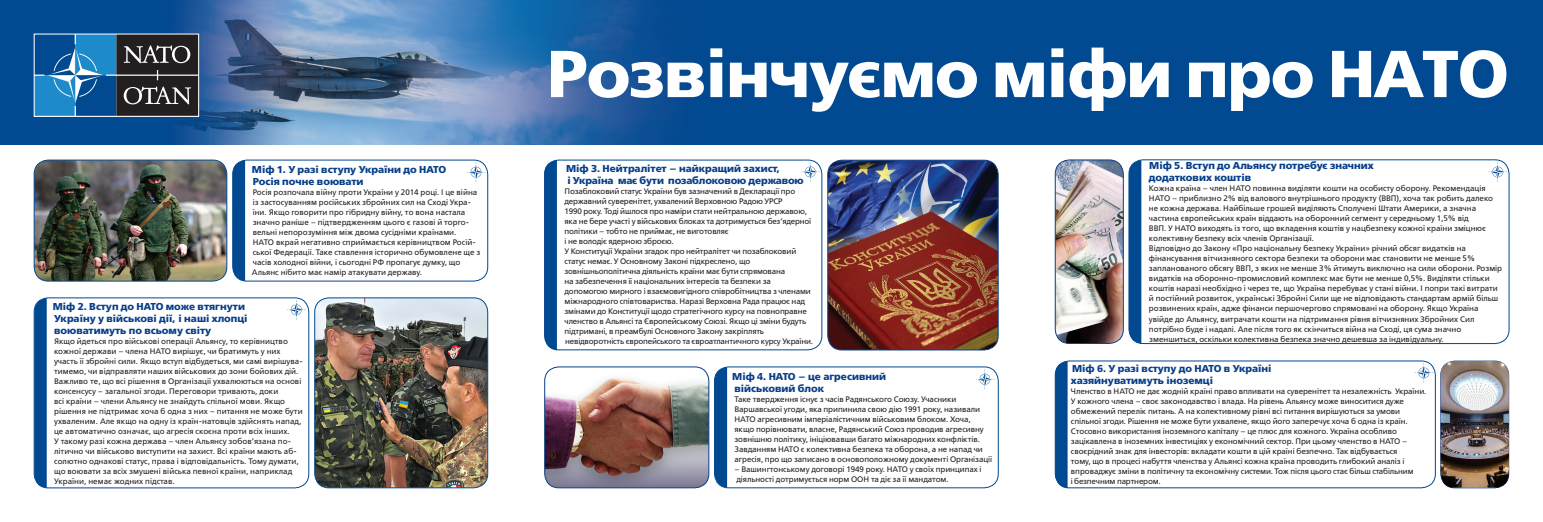
<style>
.page{position:relative;width:1543px;height:522px;background:#fff}
.page>*{position:absolute;margin:0;border:0;box-sizing:border-box;transform-origin:0 0}
.t1{font:700 66px "Free Set";letter-spacing:-.02em;color:#fff}
.t2{font:700 10px/12px "Free Set";color:#083e89}
.t3{font:8px/10px "Free Set";letter-spacing:-.01em;color:#231f20}
</style>
<div class="page">
<img style="left:1056px;top:160px;width:67px;height:183px">
<div style="left:1054px;top:160px;width:69px;height:183px;border:1px solid #083e89;border-radius:14px"></div>
<div style="left:1128px;top:160px;width:380px;height:183px;border:1px solid #014990;border-radius:14px"></div>
<img style="left:0;top:0;width:1542px;height:145px">
<div style="left:1054px;top:361px;width:381px;height:127px;border:1px solid #014990;border-radius:14px"></div>
<img style="left:34px;top:160px;width:193px;height:121px">
<div style="left:34px;top:160px;width:193px;height:121px;border:1px solid #014990;border-radius:14px"></div>
<img style="left:315px;top:298px;width:172px;height:189px">
<div style="left:314px;top:298px;width:174px;height:190px;border:1px solid #014990;border-radius:14px"></div>
<img style="left:828px;top:160px;width:170px;height:190px">
<div style="left:827px;top:160px;width:171px;height:190px;border:1px solid #083e89;border-radius:14px"></div>
<div style="left:34px;top:298px;width:275px;height:190px;border:1px solid #014990;border-radius:14px"></div>
<div style="left:544px;top:160px;width:277px;height:190px;border:1px solid #014990;border-radius:14px"></div>
<div style="left:232px;top:160px;width:256px;height:121px;border:1px solid #014990;border-radius:14px"></div>
<svg style="left:467px;top:162px;width:18px;height:20px"></svg>
<svg style="left:287px;top:300px;width:19px;height:19px"></svg>
<svg style="left:801px;top:162px;width:18px;height:20px"></svg>
<svg style="left:36px;top:36px;width:161px;height:79px;background:#325978"></svg>
<div style="left:34px;top:34px;width:165px;height:83px;border:1px solid #fff"></div>
<svg style="left:1128px;top:160px;width:14px;height:183px;background:#1b5c9b"></svg>
<svg style="left:232px;top:160px;width:15px;height:121px;background:#2e69a3"></svg>
<svg style="left:34px;top:298px;width:14px;height:190px;background:#1f5e9d"></svg>
<svg style="left:544px;top:160px;width:14px;height:190px;background:#1c5c9b"></svg>
<svg style="left:1414px;top:363px;width:18px;height:19px"></svg>
<svg style="left:1054px;top:361px;width:15px;height:127px;background:#2f6aa4"></svg>
<svg style="left:1488px;top:162px;width:18px;height:20px"></svg>
<img style="left:544px;top:367px;width:164px;height:120px">
<div style="left:544px;top:367px;width:165px;height:121px;border:1px solid #083e89;border-radius:14px"></div>
<div style="left:714px;top:367px;width:284px;height:121px;border:1px solid #014990;border-radius:14px"></div>
<svg style="left:975px;top:369px;width:19px;height:20px"></svg>
<svg style="left:714px;top:367px;width:14px;height:120px;background:#1b5c9b"></svg>
<img style="left:1440px;top:361px;width:68px;height:126px">
<p class="t2" style="left:252px;top:163px;width:196px">Міф 1. У разі вступу України до НАТО<br>Росія почне воювати</p>
<p class="t3" style="left:252px;top:187px;width:230px">Росія розпочала війну проти України у 2014 році. І це війна із застосуванням російських збройних сил на Сході Укра&shy;їни. Якщо говорити про гібридну війну, то вона настала значно раніше – підтвердженням цього є газові й торго&shy;вельні непорозуміння між двома сусідніми країнами.<br>НАТО вкрай негативно сприймається керівництвом Росій&shy;ської Федерації. Таке ставлення історично обумовлене ще з часів холодної війни, і сьогодні РФ пропагує думку, що Альянс нібито має намір атакувати державу.</p>
<p class="t2" style="left:53px;top:299px;width:196px">Міф 2. Вступ до НАТО може втягнути<br>Україну у військові дії, і наші хлопці воюватимуть по всьому світу</p>
<p class="t3" style="left:54px;top:335px;width:250px">Якщо йдеться про військові операції Альянсу, то керівництво кожної держави – члена НАТО вирішує, чи братимуть у них участь її збройні сили. Якщо вступ відбудеться, ми самі вирішува&shy;тимемо, чи відправляти наших військових до зони бойових дій.<br>Важливо те, що всі рішення в Організації ухвалюються на основі консенсусу – загальної згоди. Переговори тривають, доки<br>всі країни – члени Альянсу не знайдуть спільної мови. Якщо рішення не підтримає хоча б одна з них – питання не може бути ухваленим. Але якщо на одну із країн-натовців здійснять напад, це автоматично означає, що агресія скоєна проти всіх інших.<br>У такому разі кожна держава – член Альянсу зобов’язана по&shy;літично чи військово виступити на захист. Всі країни мають аб&shy;солютно однакові статус, права і відповідальність. Тому думати, що воювати за всіх змушені війська певної країни, наприклад України, немає жодних підстав.</p>
<h1 class="t1" style="left:546px;top:28px;width:963px">Розвінчуємо міфи про НАТО</h1>
<p class="t2" style="left:566px;top:162px;width:239px">Міф 3. Нейтралітет – найкращий захист,<br>і Україна має бути позаблоковою державою</p>
<p class="t3" style="left:564px;top:186px;width:250px">Позаблоковий статус України був зазначений в Декларації про державний суверенітет, ухвалений Верховною Радою УРСР<br>1990 року. Тоді йшлося про наміри стати нейтральною державою, яка не бере участі у військових блоках та дотримується без’ядерної політики – тобто не приймає, не виготовляє<br>і не володіє ядерною зброєю.<br>У Конституції України згадок про нейтралітет чи позаблоковий статус немає. У Основному Законі підкреслено, що зовнішньополітична діяльність країни має бути спрямована<br>на забезпечення її національних інтересів та безпеки за допомогою мирного і взаємовигідного співробітництва з членами міжнародного співтовариства. Наразі Верховна Рада працює над змінами до Конституції щодо стратегічного курсу на повноправне членство в Альянсі та Європейському Союзі. Якщо ці зміни будуть підтримані, в преамбулі Основного Закону закріплять невідворотність європейського та євроатлантичного курсу України.</p>
<p class="t2" style="left:732px;top:370px;width:155px">Міф 4. НАТО – це агресивний військовий блок</p>
<p class="t3" style="left:734px;top:394px;width:259px">Таке твердження існує з часів Радянського Союзу. Учасники Варшавської угоди, яка припинила свою дію 1991 року, називали НАТО агресивним імперіалістичним військовим блоком. Хоча, якщо порівнювати, власне, Радянський Союз проводив агресивну зовнішню політику, ініціювавши багато міжнародних конфліктів.<br>Завданням НАТО є колективна безпека та оборона, а не напад чи агресія, про що записано в основоположному документі Організації</p>
<p class="t3" style="left:734px;top:464px;width:249px">– Вашингтонському договорі 1949 року. НАТО у своїх принципах і діяльності дотримується норм ООН та діє за її мандатом.</p>
<p class="t2" style="left:1148px;top:159px;width:226px">Міф 5. Вступ до Альянсу потребує значних додаткових коштів</p>
<p class="t3" style="left:1148px;top:183px;width:355px">Кожна країна – член НАТО повинна виділяти кошти на особисту оборону. Рекомендація НАТО – приблизно 2% від валового внутрішнього продукту (ВВП), хоча так робить далеко не кожна держава. Найбільше грошей виділяють Сполучені Штати Америки, а значна частина європейських країн вiддають на оборонний сегмент у середньому 1,5% від<br>ВВП. У НАТО виходять із того, що вкладення коштів у нацбезпеку кожної країни зміцнює колективну безпеку всіх членів Організації.<br>Відповідно до Закону «Про національну безпеку України» річний обсяг видатків на фінансування вітчизняного сектора безпеки та оборони має становити не менше 5% запланованого обсягу ВВП, з яких не менше 3% йтимуть виключно на сили оборони. Розмір видатків на оборонно-промисловий комплекс має бути не менше 0,5%. Виділяти стільки коштів наразі необхідно і через те, що Україна перебуває у стані війни. І попри такі витрати й постійний розвиток, українські Збройні Сили ще не відповідають стандартам армій більш розвинених країн, адже фінанси першочергово спрямовані на оборону. Якщо Україна увійде до Альянсу, витрачати кошти на підтримання рівня вітчизняних Збройних Сил потрібно буде і надалі. Але після того як скінчиться війна на Сході, ця сума значно зменшиться, оскільки колективна безпека значно дешевша за індивідуальну.</p>
<p class="t2" style="left:1070px;top:362px;width:202px">Міф 6. У разі вступу до НАТО в Україні хазяйнуватимуть іноземці</p>
<p class="t3" style="left:1070px;top:386px;width:357px">Членство в НАТО не дає жодній країні право впливати на суверенітет та незалежність України.<br>У кожного члена – своє законодавство і влада. На рівень Альянсу може виноситися дуже обмежений перелік питань. А на колективному рівні всі питання вирішуються за умови спільної згоди. Рішення не може бути ухвалене, якщо його заперечує хоча б одна із країн.<br>Стосовно використання іноземного капіталу – це плюс для кожного. Україна особливо зацікавлена в іноземних інвестиціях у економічний сектор. При цьому членство в НАТО – своєрідний знак для інвесторів: вкладати кошти в цій країні безпечно. Так відбувається<br>тому, що в процесі набуття членства у Альянсі кожна країна проводить глибокий аналіз і впроваджує зміни в політичну та економічну системи. Тож після цього стає більш стабільним<br>і безпечним партнером.</p>
</div>
